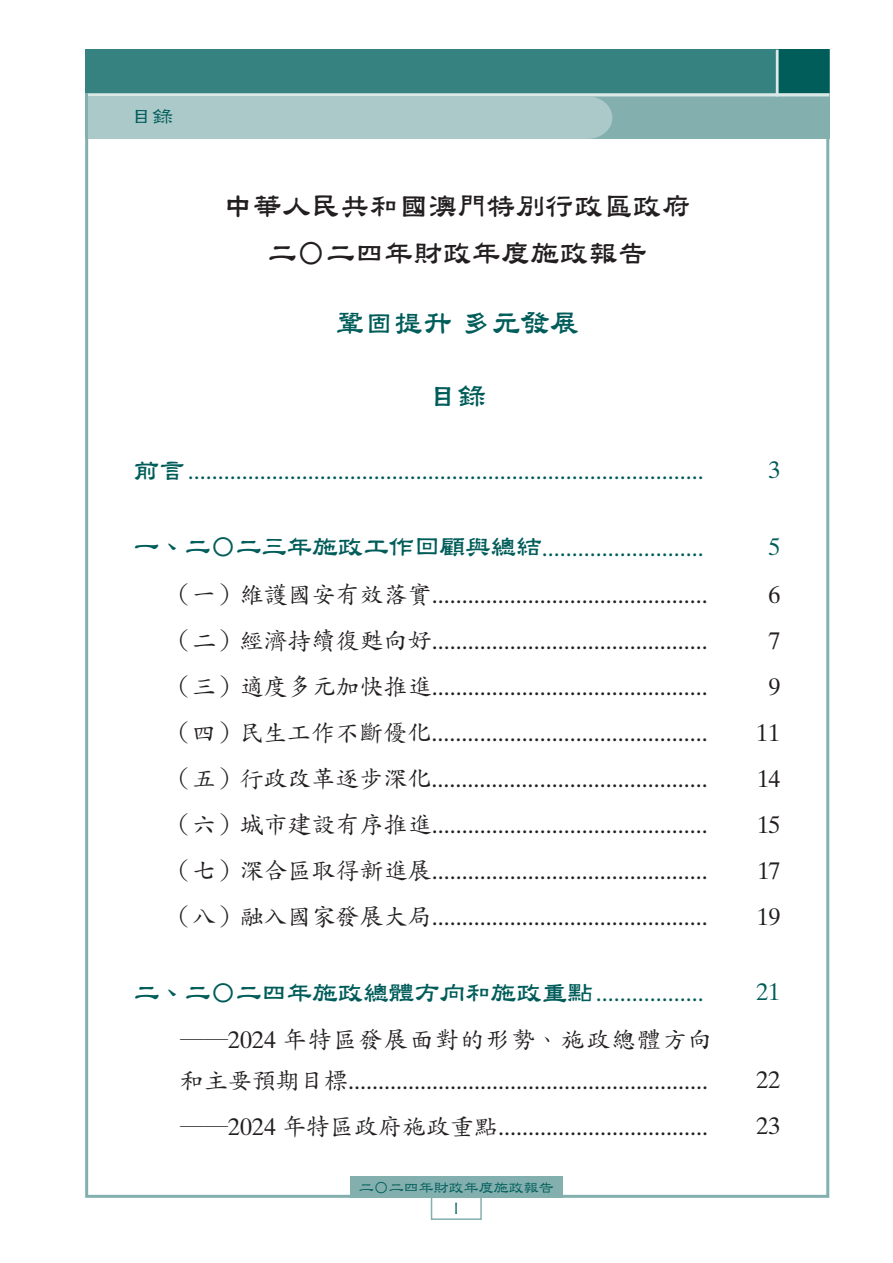
<style>
.page{position:relative;width:893px;height:1263px;background:#fff}
.page>*{position:absolute;margin:0;border:0;box-sizing:border-box;transform-origin:0 0}
.t1{font:30px/47px "DF Li Shu HK W7";letter-spacing:.025em;color:#231f20;text-align:center;scale:.95 1}
.t2{font:30px "DF Li Shu HK W7";letter-spacing:.025em;color:#005d5a;scale:.95 1}
.t3{font:25.5px "DF Li Shu HK W7";color:#005d5a}
.t4{font:24px/40.5px "Times Ten LT Std";color:#231f20}
.t5{font:24px "Times Ten LT Std";color:#005d5a}
.t6{font:21px "DF Li Shu HK W5";color:#005d5a}
.t7{font:16.5px "Optima";color:#005d5a;scale:.9 1}
.t8{font:15px "DF Li Shu HK W5";color:#005d5a}
.s1{font-family:"DF Li Shu HK W7";font-size:25.5px}
.s2{font-family:"DF Kai Shu HK W5"}
.s3{font-family:"Times Ten LT Std";font-size:24px}
</style>
<div class="page">
<div style="left:85px;top:135px;width:744px;height:1063px;background:#fff;border:3px solid #83b0af"></div>
<div style="left:85px;top:50px;width:744px;height:89px;background:#368281"></div>
<div style="left:776px;top:50px;width:53px;height:89px;background:#005d5a"></div>
<div style="left:85px;top:94px;width:744px;height:45px;background:#83b0af"></div>
<hr style="left:88px;top:93px;width:741px;height:3px;background:#dbe8e8">
<div style="left:88px;top:96px;width:497px;height:43px;background:#acc9ca"></div>
<div style="left:563px;top:96px;width:49px;height:43px;background:#acc9ca;border-radius:50%"></div>
<hr style="left:776px;top:50px;width:3px;height:46px;background:#dbe8e8">
<div style="left:431px;top:1196px;width:51px;height:24px;border:2px solid #83b0af"></div>
<div style="left:350px;top:1176px;width:213px;height:22px;background:#83b0af"></div>
<p class="t6" style="left:131px;top:105px;width:43px">目錄</p>
<p class="t1" style="left:224px;top:182px;width:493px">中華人民共和國澳門特別行政區政府二○二四年財政年度施政報告</p>
<p class="t2" style="left:336px;top:307px;width:257px">鞏固提升 多元發展</p>
<p class="t2" style="left:428px;top:380px;width:62px">目錄</p>
<p class="t5" style="left:134px;top:457px;width:571px"><span class="s1">前言</span>......................................................................................</p>
<p class="t5" style="left:769px;top:456px;width:13px">3</p>
<p class="t5" style="left:134px;top:533px;width:571px"><span class="s1">一、二○二三年施政工作回顧與總結</span>...........................</p>
<p class="t5" style="left:769px;top:532px;width:13px">5</p>
<p class="t4" style="left:168px;top:574px;width:541px"><span class="s2">（一）維護國安有效落實</span>..............................................</p>
<p class="t4" style="left:769px;top:574px;width:13px">6</p>
<p class="t4" style="left:168px;top:620px;width:541px"><span class="s2">（二）經濟持續復甦向好</span>..............................................</p>
<p class="t4" style="left:769px;top:620px;width:13px">7</p>
<p class="t4" style="left:168px;top:666px;width:541px"><span class="s2">（三）適度多元加快推進</span>..............................................</p>
<p class="t4" style="left:769px;top:666px;width:13px">9</p>
<p class="t4" style="left:168px;top:712px;width:541px"><span class="s2">（四）民生工作不斷優化</span>..............................................</p>
<p class="t4" style="left:756px;top:712px;width:26px">11</p>
<p class="t4" style="left:168px;top:758px;width:541px"><span class="s2">（五）行政改革逐步深化</span>..............................................</p>
<p class="t4" style="left:757px;top:758px;width:25px">14</p>
<p class="t4" style="left:168px;top:805px;width:541px"><span class="s2">（六）城市建設有序推進</span>..............................................</p>
<p class="t4" style="left:757px;top:805px;width:25px">15</p>
<p class="t4" style="left:168px;top:851px;width:541px"><span class="s2">（七）深合區取得新進展</span>..............................................</p>
<p class="t4" style="left:758px;top:851px;width:24px">17</p>
<p class="t4" style="left:168px;top:897px;width:541px"><span class="s2">（八）融入國家發展大局</span>..............................................</p>
<p class="t4" style="left:757px;top:897px;width:25px">19</p>
<p class="t3" style="left:134px;top:979px;width:571px">二、二○二四年施政總體方向和施政重點<span class="s3">..................</span></p>
<p class="t5" style="left:757px;top:978px;width:26px">21</p>
<p class="t4" style="left:180px;top:1019px;width:534px"><span class="s2">——</span>2024 <span class="s2">年特區發展面對的形勢、施政總體方向和主要預期目標</span>............................................................</p>
<p class="t4" style="left:757px;top:1059px;width:25px">22</p>
<p class="t4" style="left:180px;top:1106px;width:529px"><span class="s2">——</span>2024 <span class="s2">年特區政府施政重點</span>...................................</p>
<p class="t4" style="left:757px;top:1105px;width:25px">23</p>
<p class="t8" style="left:359px;top:1179px;width:196px">二○二四年財政年度施政報告</p>
<p class="t7" style="left:454px;top:1199px;width:6px">I</p>
</div>
